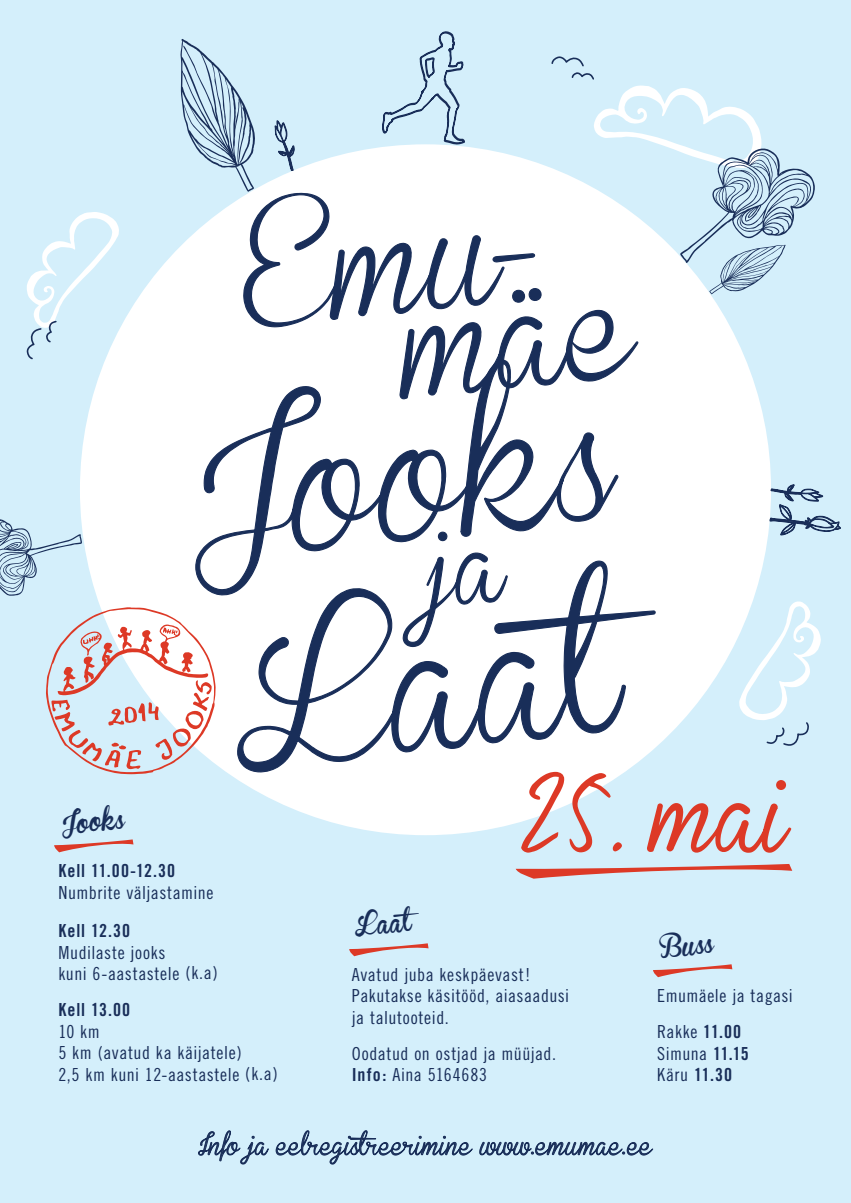
<style>
.page{position:relative;width:851px;height:1203px;background:#fff}
.page>*{position:absolute;margin:0;border:0;box-sizing:border-box;transform-origin:0 0}
.t1{font:23.1px "Brannboll Smal";letter-spacing:.005em;color:#192e59}
.t2{font:22.8px "Brannboll Fet";color:#192e59}
.t3{font:18px/21.6px "Trade Gothic Cond Eighteen";letter-spacing:.03em;color:#192e59}
.t4{font:18px "Trade Gothic Bold Cond Twenty";letter-spacing:.05em;color:#192e59}
.s1{font-family:"Trade Gothic Bold Cond Twenty"}
.s2{font-family:"Trade Gothic Cond Eighteen"}
</style>
<div class="page">
<div style="left:0;top:0;width:850px;height:1203px;background:#d4effb"></div>
<div style="left:80px;top:144px;width:691px;height:691px;background:#fff;border-radius:50%"></div>
<svg style="left:0;top:519px;width:82px;height:77px"></svg>
<svg style="left:26px;top:212px;width:93px;height:148px"></svg>
<svg style="left:738px;top:601px;width:82px;height:145px"></svg>
<svg style="left:769px;top:484px;width:71px;height:52px"></svg>
<svg style="left:195px;top:402px;width:423px;height:194px"></svg>
<svg style="left:237px;top:560px;width:419px;height:213px"></svg>
<svg style="left:180px;top:31px;width:635px;height:371px"></svg>
<svg style="left:198px;top:1130px;width:71px;height:34px"></svg>
<svg style="left:275px;top:1130px;width:198px;height:35px"></svg>
<svg style="left:479px;top:1141px;width:174px;height:15px"></svg>
<svg style="left:46px;top:607px;width:170px;height:167px"></svg>
<svg style="left:515px;top:772px;width:277px;height:107px"></svg>
<svg style="left:54px;top:839px;width:79px;height:13px"></svg>
<svg style="left:349px;top:943px;width:79px;height:13px"></svg>
<svg style="left:653px;top:964px;width:79px;height:13px"></svg>
<p class="t2" style="left:60px;top:812px;width:65px;rotate:-6deg">Jooks</p>
<p class="t4" style="left:58px;top:860px;width:118px">Kell 11.00-12.30</p>
<p class="t3" style="left:58px;top:881px;width:157px">Numbrite väljastamine</p>
<p class="t4" style="left:58px;top:919px;width:73px">Kell 12.30</p>
<p class="t3" style="left:58px;top:941px;width:161px">Mudilaste jooks<br>kuni 6-aastastele (k.a)</p>
<p class="t4" style="left:58px;top:999px;width:73px">Kell 13.00</p>
<p class="t3" style="left:58px;top:1020px;width:221px">10 km<br>5 km (avatud ka käijatele)<br>2,5 km kuni 12-aastastele (k.a)</p>
<p class="t2" style="left:353px;top:914px;width:58px;rotate:-6deg">Laat</p>
<p class="t3" style="left:352px;top:963px;width:219px">Avatud juba keskpäevast!<br>Pakutakse käsitööd, aiasaadusi ja talutooteid.</p>
<p class="t3" style="left:352px;top:1042px;width:206px">Oodatud on ostjad ja müüjad.<br><span class="s1">Info:</span> Aina 5164683</p>
<p class="t2" style="left:658px;top:936px;width:55px;rotate:-6deg">Buss</p>
<p class="t3" style="left:657px;top:977px;width:137px;line-height:36px">Emumäele ja tagasi<br>Rakke <span class="s1">11.00</span></p>
<p class="t3" style="left:657px;top:1042px;width:93px">Simuna <span class="s1">11.15</span></p>
<p class="t4" style="left:657px;top:1064px;width:76px"><span class="s2">Käru</span> 11.30</p>
<p class="t1" style="left:198px;top:1132px;width:455px">Info ja eelregistreerimine www.emumae.ee</p>
</div>
